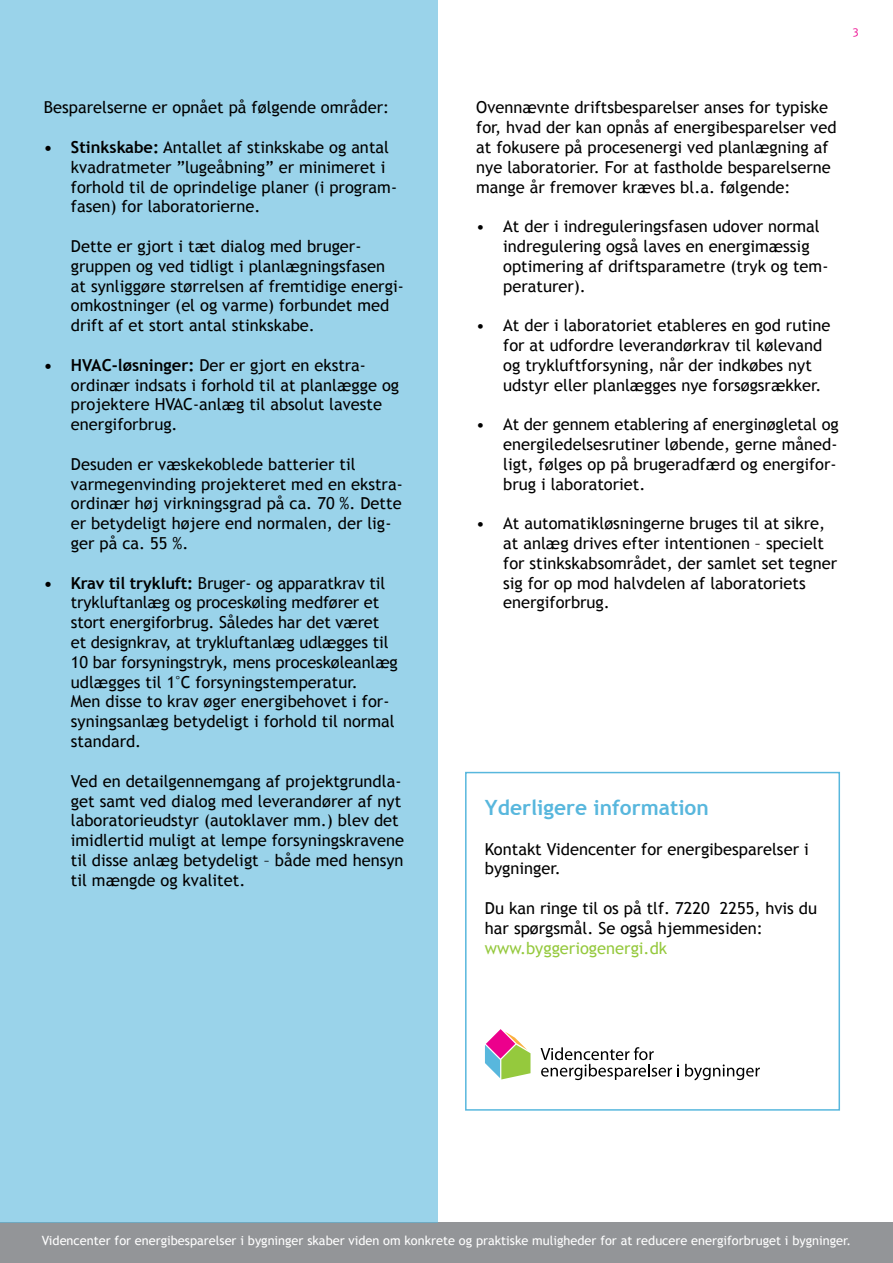
<style>
.page{position:relative;width:893px;height:1263px;background:#fff}
.page>*{position:absolute;margin:0;border:0;box-sizing:border-box;transform-origin:0 0}
.t1{font:700 21px "Trebuchet MS";color:#58b7dd}
.t2{font:16.5px/19.8px "Trebuchet MS";color:#000}
.t3{font:16.5px "Trebuchet MS";color:#95c93d}
.t4{font:12.75px "Trebuchet MS";color:#fff}
.t5{font:300 10.5px "Max OT";color:#ec008c}
.s1{font-weight:700}
</style>
<div class="page">
<div style="left:0;top:1222px;width:893px;height:41px;background:#939598"></div>
<div style="left:0;top:0;width:438px;height:1222px;background:#9ad3ea"></div>
<svg style="left:685px;top:1064px;width:75px;height:16px"></svg>
<svg style="left:541px;top:1047px;width:138px;height:33px"></svg>
<svg style="left:485px;top:1029px;width:45px;height:50px"></svg>
<div style="left:465px;top:772px;width:375px;height:339px;border:2px solid #58b7dd"></div>
<p class="t2" style="left:44px;top:98px;width:347px">Besparelserne er opnået på følgende områder:</p>
<p class="t2" style="left:71px;top:137px;width:328px;text-indent:-27px"><span class="s1">• Stinkskabe:</span> Antallet af stinkskabe og antal kvadratmeter ”lugeåbning” er minimeret i forhold til de oprindelige planer (i program&shy;fasen) for laboratorierne.</p>
<p class="t2" style="left:71px;top:236px;width:334px">Dette er gjort i tæt dialog med bruger&shy;gruppen og ved tidligt i planlægningsfasen at synliggøre størrelsen af fremtidige energi&shy;omkostninger (el og varme) forbundet med drift af et stort antal stinkskabe.</p>
<p class="t2" style="left:71px;top:355px;width:330px;text-indent:-27px"><span class="s1">• HVAC-løsninger:</span> Der er gjort en ekstra&shy;ordinær indsats i forhold til at planlægge og projektere HVAC-anlæg til absolut laveste energiforbrug.</p>
<p class="t2" style="left:71px;top:454px;width:333px">Desuden er væskekoblede batterier til varmegenvinding projekteret med en ekstra&shy;ordinær høj virkningsgrad på ca. 70 %. Dette er betydeligt højere end normalen, der lig&shy;ger på ca. 55 %.</p>
<p class="t2" style="left:71px;top:573px;width:328px;text-indent:-27px"><span class="s1">• Krav til trykluft:</span> Bruger- og apparatkrav til trykluftanlæg og proceskøling medfører et stort energiforbrug. Således har det været et designkrav, at trykluftanlæg udlægges til 10 bar forsyningstryk, mens proceskøleanlæg udlægges til 1°C forsyningstemperatur.<br>Men disse to krav øger energibehovet i for&shy;syningsanlæg betydeligt i forhold til normal standard.</p>
<p class="t2" style="left:71px;top:771px;width:335px">Ved en detailgennemgang af projektgrundla&shy;get samt ved dialog med leverandører af nyt laboratorieudstyr (autoklaver mm.) blev det imidlertid muligt at lempe forsyningskravene til disse anlæg betydeligt – både med hensyn til mængde og kvalitet.</p>
<p class="t5" style="left:853px;top:24px;width:7px">3</p>
<p class="t2" style="left:476px;top:98px;width:362px">Ovennævnte driftsbesparelser anses for typiske for, hvad der kan opnås af energibesparelser ved at fokusere på procesenergi ved planlægning af nye laboratorier. For at fastholde besparelserne mange år fremover kræves bl.a. følgende:</p>
<p class="t2" style="left:503px;top:217px;width:327px;text-indent:-27px">• At der i indreguleringsfasen udover normal indregulering også laves en energimæssig optimering af driftsparametre (tryk og tem&shy;peraturer).</p>
<p class="t2" style="left:503px;top:316px;width:329px;text-indent:-27px">• At der i laboratoriet etableres en god rutine for at udfordre leverandørkrav til kølevand og trykluftforsyning, når der indkøbes nyt udstyr eller planlægges nye forsøgsrækker.</p>
<p class="t2" style="left:503px;top:415px;width:337px;text-indent:-27px">• At der gennem etablering af energinøgletal og energiledelsesrutiner løbende, gerne måned&shy;ligt, følges op på brugeradfærd og energifor&shy;brug i laboratoriet.</p>
<p class="t2" style="left:503px;top:514px;width:335px;text-indent:-27px">• At automatikløsningerne bruges til at sikre, at anlæg drives efter intentionen – specielt for stinkskabsområdet, der samlet set tegner sig for op mod halvdelen af laboratoriets energiforbrug.</p>
<p class="t1" style="left:485px;top:794px;width:225px">Yderligere information</p>
<p class="t2" style="left:485px;top:839px;width:325px">Kontakt Videncenter for energibesparelser i bygninger.</p>
<p class="t2" style="left:485px;top:898px;width:334px">Du kan ringe til os på tlf. 7220 2255, hvis du har spørgsmål. Se også hjemmesiden:</p>
<p class="t3" style="left:485px;top:938px;width:184px">www.byggeriogenergi.dk</p>
<p class="t4" style="left:42px;top:1233px;width:811px">Videncenter for energibesparelser i bygninger skaber viden om konkrete og praktiske muligheder for at reducere energiforbruget i bygninger.</p>
</div>
